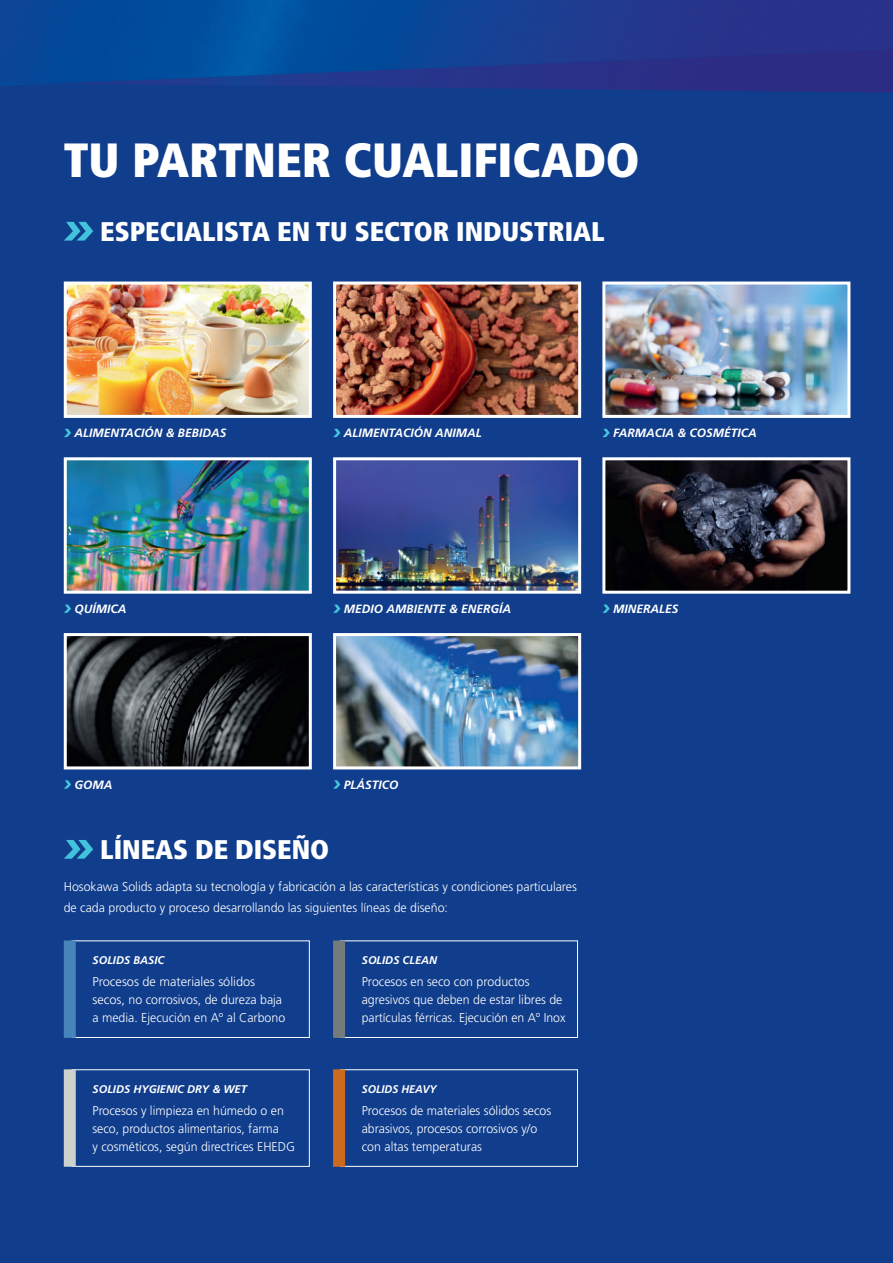
<style>
.page{position:relative;width:893px;height:1263px;background:#103d8c}
.page>*{position:absolute;margin:0;border:0;box-sizing:border-box;transform-origin:0 0}
.t1{font:900 condensed 48px "Frutiger LT Std";color:#fff}
.t2{font:900 condensed 27px "Frutiger LT Std";color:#fff}
.t3{font:300 12.75px/18px "Frutiger LT Std";color:#fff}
.t4{font:italic 700 12px "Frutiger LT Std";color:#fff}
.t5{font:italic 700 11.1px "Frutiger LT Std";color:#fff}
</style>
<div class="page">
<img style="left:141px;top:84px;width:752px;height:9px">
<img style="left:0;top:84px;width:27px;height:2px">
<img style="left:0;top:0;width:893px;height:84px">
<img style="left:63px;top:281px;width:249px;height:137px">
<svg style="left:64px;top:429px;width:7px;height:8px"></svg>
<img style="left:63px;top:457px;width:249px;height:137px">
<svg style="left:64px;top:605px;width:7px;height:8px"></svg>
<svg style="left:602px;top:457px;width:249px;height:137px;background:#383339"></svg>
<svg style="left:602px;top:605px;width:8px;height:8px"></svg>
<img style="left:333px;top:457px;width:249px;height:137px">
<svg style="left:333px;top:605px;width:7px;height:8px"></svg>
<img style="left:602px;top:281px;width:249px;height:137px">
<svg style="left:602px;top:429px;width:8px;height:8px"></svg>
<svg style="left:63px;top:633px;width:249px;height:137px;background:#33373a"></svg>
<svg style="left:64px;top:780px;width:7px;height:9px"></svg>
<img style="left:333px;top:633px;width:249px;height:137px">
<svg style="left:333px;top:780px;width:7px;height:9px"></svg>
<svg style="left:64px;top:222px;width:29px;height:19px"></svg>
<svg style="left:64px;top:840px;width:29px;height:19px"></svg>
<div style="left:72px;top:940px;width:238px;height:98px;border:1px solid #fff"></div>
<div style="left:64px;top:940px;width:12px;height:98px;background:#4784b9"></div>
<div style="left:340px;top:940px;width:238px;height:98px;border:1px solid #fff"></div>
<svg style="left:76px;top:1069px;width:234px;height:98px"></svg>
<div style="left:340px;top:1069px;width:238px;height:98px;border:1px solid #fff"></div>
<div style="left:64px;top:1069px;width:12px;height:98px;background:#ccd2ce"></div>
<div style="left:333px;top:940px;width:12px;height:98px;background:#747b7c"></div>
<div style="left:333px;top:1069px;width:12px;height:98px;background:#cc6b1f"></div>
<img style="left:333px;top:281px;width:249px;height:137px">
<svg style="left:333px;top:429px;width:7px;height:8px"></svg>
<h1 class="t1" style="left:64px;top:131px;width:577px">TU PARTNER CUALIFICADO</h1>
<h2 class="t2" style="left:100px;top:215px;width:506px">ESPECIALISTA EN TU SECTOR INDUSTRIAL</h2>
<p class="t4" style="left:74px;top:426px;width:154px">ALIMENTACIÓN &amp; BEBIDAS</p>
<p class="t4" style="left:344px;top:426px;width:139px">ALIMENTACIÓN ANIMAL</p>
<p class="t4" style="left:613px;top:426px;width:145px">FARMACIA &amp; COSMÉTICA</p>
<p class="t4" style="left:74px;top:602px;width:53px">QUÍMICA</p>
<p class="t4" style="left:344px;top:602px;width:169px">MEDIO AMBIENTE &amp; ENERGÍA</p>
<p class="t4" style="left:613px;top:602px;width:67px">MINERALES</p>
<p class="t4" style="left:74px;top:777px;width:39px">GOMA</p>
<p class="t4" style="left:344px;top:777px;width:56px">PLÁSTICO</p>
<h2 class="t2" style="left:100px;top:833px;width:230px">LÍNEAS DE DISEÑO</h2>
<p class="t3" style="left:64px;top:876px;width:515px;line-height:21px">Hosokawa Solids adapta su tecnología y fabricación a las características y condiciones particulares de cada producto y proceso desarrollando las siguientes líneas de diseño:</p>
<p class="t5" style="left:92px;top:953px;width:73px">SOLIDS BASIC</p>
<p class="t3" style="left:92px;top:973px;width:194px">Procesos de materiales sólidos secos, no corrosivos, de dureza baja a media. Ejecución en Aº al Carbono</p>
<p class="t5" style="left:92px;top:1082px;width:156px">SOLIDS HYGIENIC DRY &amp; WET</p>
<p class="t3" style="left:92px;top:1102px;width:204px">Procesos y limpieza en húmedo o en seco, productos alimentarios, farma<br>y cosméticos, según directrices EHEDG</p>
<p class="t5" style="left:362px;top:953px;width:77px">SOLIDS CLEAN</p>
<p class="t3" style="left:362px;top:973px;width:205px">Procesos en seco con productos agresivos que deben de estar libres de partículas férricas. Ejecución en Aº Inox</p>
<p class="t5" style="left:362px;top:1082px;width:76px">SOLIDS HEAVY</p>
<p class="t3" style="left:362px;top:1102px;width:191px">Procesos de materiales sólidos secos abrasivos, procesos corrosivos y/o con altas temperaturas</p>
</div>
